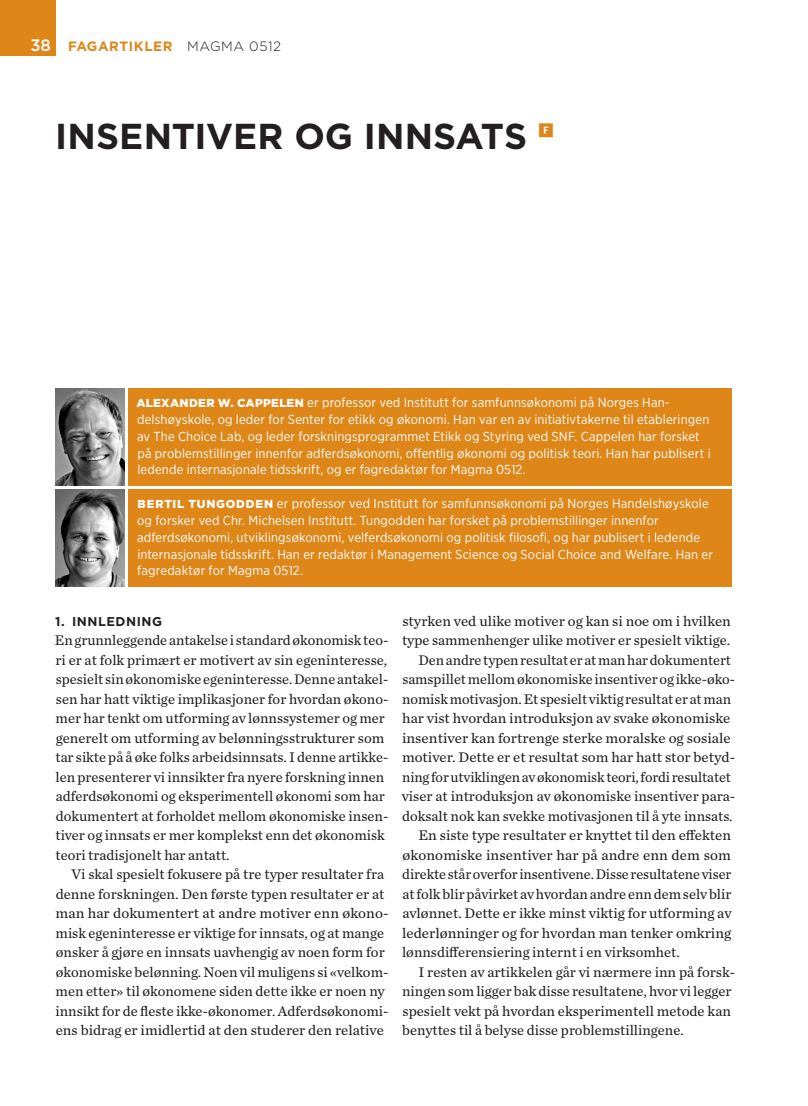
<style>
.page{position:relative;width:808px;height:1106px;background:#fff}
.page>*{position:absolute;margin:0;border:0;box-sizing:border-box;transform-origin:0 0}
.t1{font:700 36px "Gotham";color:#231f20}
.t2{font:14.55px/19.5px "Chronicle Text G2";color:#231f20}
.t3{font:700 13.5px "Gotham";letter-spacing:.04em;color:#df8619}
.t4{font:13.05px/16.8px "Gotham Narrow";letter-spacing:.01em;color:#fff}
.t5{font:700 12.75px "Gotham";letter-spacing:.04em;color:#231f20}
.s1{font-weight:500;font-size:16.5px;color:#fff}
.s2{font-weight:300;color:#231f20}
.s3{font-family:"Gotham";font-weight:900;font-size:11.55px}
</style>
<div class="page">
<div style="left:0;top:0;width:55px;height:55px;background:#df8619"></div>
<img style="left:55px;top:388px;width:70px;height:98px">
<div style="left:128px;top:388px;width:603px;height:98px;background:#df8619"></div>
<img style="left:55px;top:489px;width:70px;height:97px">
<div style="left:128px;top:489px;width:603px;height:97px;background:#df8619"></div>
<p class="t3" style="left:30px;top:37px;width:252px"><span class="s1">38</span> FAGARTIKLER <span class="s2">MAGMA 0512</span></p>
<h1 class="t1" style="left:55px;top:113px;width:501px">INSENTIVER OG INNSATS <sup>F</sup></h1>
<p class="t4" style="left:136px;top:394px;width:576px"><span class="s3">ALEXANDER W. CAPPELEN</span> er professor ved Institutt for samfunnsøkonomi på Norges Han&shy;delshøyskole, og leder for Senter for etikk og økonomi. Han var en av initiativtakerne til etableringen av The Choice Lab, og leder forskningsprogrammet Etikk og Styring ved SNF. Cappelen har forsket på problemstillinger innenfor adferdsøkonomi, offentlig økonomi og politisk teori. Han har publisert i ledende internasjonale tidsskrift, og er fagredaktør for Magma 0512.</p>
<p class="t4" style="left:137px;top:495px;width:577px"><span class="s3">BERTIL TUNGODDEN</span> er professor ved Institutt for samfunnsøkonomi på Norges Handelshøyskole og forsker ved Chr. Michelsen Institutt. Tungodden har forsket på problemstillinger innenfor adferdsøkonomi, utviklingsøkonomi, velferdsøkonomi og politisk filosofi, og har publisert i ledende internasjonale tidsskrift. Han er redaktør i Management Science og Social Choice and Welfare. Han er fagredaktør for Magma 0512.</p>
<p class="t5" style="left:55px;top:612px;width:108px">1. INNLEDNING</p>
<p class="t2" style="left:55px;top:630px;width:335px">En grunnleggende antakelse i standard økonomisk teo&shy;ri er at folk primært er motivert av sin egeninteresse, spesielt sin økonomiske egeninteresse. Denne antakel&shy;sen har hatt viktige implikasjoner for hvordan økono&shy;mer har tenkt om utforming av lønnssystemer og mer generelt om utforming av belønningsstrukturer som tar sikte på å øke folks arbeidsinnsats. I denne artikke&shy;len presenterer vi innsikter fra nyere forskning innen adferdsøkonomi og eksperimentell økonomi som har dokumentert at forholdet mellom økonomiske insen&shy;tiver og innsats er mer komplekst enn det økonomisk teori tradisjonelt har antatt.</p>
<p class="t2" style="left:56px;top:864px;width:335px;text-indent:16px">Vi skal spesielt fokusere på tre typer resultater fra denne forskningen. Den første typen resultater er at man har dokumentert at andre motiver enn økono&shy;misk egeninteresse er viktige for innsats, og at mange ønsker å gjøre en innsats uavhengig av noen form for økonomiske belønning. Noen vil muligens si «velkom&shy;men etter» til økonomene siden dette ikke er noen ny innsikt for de fleste ikke-økonomer. Adferdsøkonomi&shy;ens bidrag er imidlertid at den studerer den relative</p>
<p class="t2" style="left:402px;top:610px;width:330px">styrken ved ulike motiver og kan si noe om i hvilken</p>
<p class="t2" style="left:402px;top:630px;width:330px">type sammenhenger ulike motiver er spesielt viktige.</p>
<p class="t2" style="left:419px;top:649px;width:314px">Den andre typen resultat er at man har dokumentert</p>
<p class="t2" style="left:402px;top:669px;width:334px">samspillet mellom økonomiske insentiver og ikke-øko-</p>
<p class="t2" style="left:402px;top:688px;width:330px">nomisk motivasjon. Et spesielt viktig resultat er at man</p>
<p class="t2" style="left:402px;top:708px;width:330px">har vist hvordan introduksjon av svake økonomiske</p>
<p class="t2" style="left:402px;top:727px;width:330px">insentiver kan fortrenge sterke moralske og sosiale</p>
<p class="t2" style="left:402px;top:747px;width:334px">motiver. Dette er et resultat som har hatt stor betyd-</p>
<p class="t2" style="left:402px;top:766px;width:330px">ning for utviklingen av økonomisk teori, fordi resultatet</p>
<p class="t2" style="left:402px;top:786px;width:335px">viser at introduksjon av økonomiske insentiver para-</p>
<p class="t2" style="left:402px;top:805px;width:332px">doksalt nok kan svekke motivasjonen til å yte innsats.</p>
<p class="t2" style="left:419px;top:825px;width:314px">En siste type resultater er knyttet til den efekten</p>
<p class="t2" style="left:402px;top:844px;width:330px">økonomiske insentiver har på andre enn dem som</p>
<p class="t2" style="left:402px;top:864px;width:331px">direkte står overfor insentivene. Disse resultatene viser</p>
<p class="t2" style="left:402px;top:883px;width:330px">at folk blir påvirket av hvordan andre enn dem selv blir</p>
<p class="t2" style="left:402px;top:903px;width:331px">avlønnet. Dette er ikke minst viktig for utforming av</p>
<p class="t2" style="left:402px;top:922px;width:331px">lederlønninger og for hvordan man tenker omkring</p>
<p class="t2" style="left:402px;top:942px;width:279px">lønnsdiferensiering internt i en virksomhet.</p>
<p class="t2" style="left:418px;top:961px;width:318px">I resten av artikkelen går vi nærmere inn på forsk-</p>
<p class="t2" style="left:402px;top:981px;width:331px">ningen som ligger bak disse resultatene, hvor vi legger</p>
<p class="t2" style="left:402px;top:1000px;width:330px">spesielt vekt på hvordan eksperimentell metode kan</p>
<p class="t2" style="left:402px;top:1020px;width:283px">benyttes til å belyse disse problemstillingene.</p>
</div>
